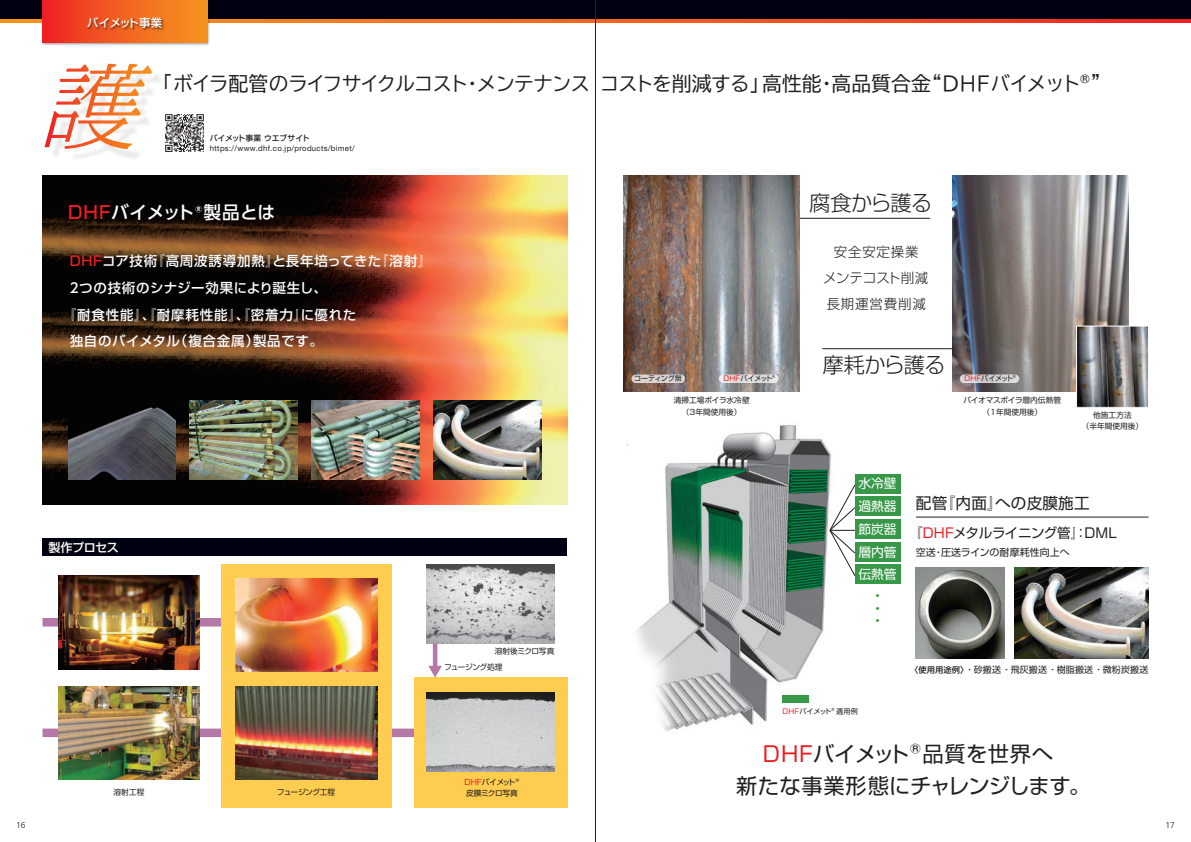
<style>
.page{position:relative;width:1191px;height:842px;background:#fff}
.page>*{position:absolute;margin:0;border:0;box-sizing:border-box;transform-origin:0 0}
.t1{font:21.3px/31.9px "Shin Go Pro";letter-spacing:.01em;color:#231f20;text-align:center}
.t2{font:300 21.3px "Shin Go Pro";letter-spacing:-.04em;color:#231f20}
.t3{font:19.8px "TBUD Go Std";letter-spacing:-.05em;color:#231f20}
.t4{font:500 17.7px "UD Shin Go Pro";letter-spacing:-.01em;color:#fff}
.t5{font:17px/12.8px "Shin Go Pro";color:#379847;text-align:justify}
.t6{font:15.6px "Shin Go Pro";letter-spacing:.015em;color:#231f20}
.t7{font:500 13.5px "Shin Go Pro";letter-spacing:.06em;color:#fff}
.t8{font:300 13.5px/26.2px "Shin Go Pro";letter-spacing:.06em;color:#231f20;text-align:center}
.t9{font:500 13.5px "Shin Go Pro";letter-spacing:.035em;color:#fff}
.t10{font:13.5px "Shin Go Pro";letter-spacing:-.015em;color:#231f20}
.t11{font:12.8px/22.7px "Shin Go Pro";color:#fff;text-align:justify}
.t12{font:500 12px "Shin Go Pro";letter-spacing:-.045em;color:#fff}
.t13{font:500 11.3px "Shin Go Pro";letter-spacing:-.01em;color:#fff}
.t14{font:9.9px "Shin Go Pro";letter-spacing:.015em;color:#231f20}
.t15{font:9px "Shin Go Pro";letter-spacing:.015em;color:#231f20}
.t16{font:300 8.5px "Frutiger LT Std";color:#231f20}
.t17{font:7.8px "Helvetica Neue LT Std";letter-spacing:.04em;color:#231f20}
.t18{font:500 7.8px "Shin Go Pro";letter-spacing:-.01em;color:#231f20}
.t19{font:7.7px/11.3px "Shin Go Pro";color:#231f20;text-align:center}
.t20{font:7.7px/11px "Shin Go Pro";letter-spacing:-.035em;color:#231f20}
.t21{font:7.7px/15.4px "Shin Go Pro";letter-spacing:-.045em;color:#231f20}
.t22{font:7.7px "Shin Go Pro";letter-spacing:-.07em;color:#231f20}
.t23{font:7.1px "Shin Go Pro";letter-spacing:.005em;color:#231f20}
.t24{font:7.1px "Shin Go Pro";letter-spacing:.04em;color:#231f20}
.t25{font:7.1px "Shin Go Pro";letter-spacing:-.015em;color:#231f20}
.s1{font-size:15.9px}
.s2{font-family:"Shin Go Pro";color:#ee1d23}
.s3{font-size:14.2px}
.s4{color:#ee1d23}
.s5{font-family:"UD Shin Go Pro"}
.s6{font-weight:500;font-size:8.3px}
</style>
<div class="page">
<img style="left:626px;top:425px;width:206px;height:307px">
<div style="left:43px;top:539px;width:524px;height:17px;background:#000110"></div>
<div style="left:43px;top:728px;width:379px;height:9px;background:#b479a6"></div>
<div style="left:43px;top:618px;width:191px;height:8px;background:#b479a6"></div>
<div style="left:221px;top:564px;width:170px;height:244px;background:#fecc4e"></div>
<div style="left:414px;top:677px;width:153px;height:131px;background:#fecc4e"></div>
<img style="left:43px;top:176px;width:524px;height:329px">
<img style="left:58px;top:686px;width:142px;height:94px">
<img style="left:58px;top:575px;width:142px;height:94px">
<img style="left:434px;top:400px;width:107px;height:80px">
<img style="left:1014px;top:568px;width:134px;height:90px">
<img style="left:190px;top:400px;width:108px;height:80px">
<img style="left:312px;top:400px;width:108px;height:80px">
<img style="left:235px;top:686px;width:142px;height:94px">
<img style="left:235px;top:578px;width:142px;height:94px">
<div style="left:782px;top:696px;width:27px;height:7px;background:#379847"></div>
<div style="left:0;top:0;width:1191px;height:20px;background:#000110"></div>
<svg style="left:0;top:20px;width:1191px;height:3px;background:#f15a21"></svg>
<img style="left:41px;top:0;width:170px;height:45px">
<div style="left:43px;top:0;width:164px;height:43px;background:linear-gradient(to right,#ee2723,#f7981f)"></div>
<img style="left:86px;top:16px;width:80px;height:17px">
<img style="left:42px;top:75px;width:128px;height:101px">
<svg style="left:45px;top:64px;width:107px;height:85px"></svg>
<img style="left:68px;top:400px;width:108px;height:80px">
<img style="left:427px;top:692px;width:127px;height:79px">
<img style="left:427px;top:564px;width:127px;height:79px">
<hr style="left:433px;top:643px;width:4px;height:25px;background:#b479a6">
<svg style="left:428px;top:666px;width:14px;height:11px"></svg>
<img style="left:624px;top:176px;width:175px;height:215px">
<img style="left:952px;top:176px;width:176px;height:215px">
<img style="left:1078px;top:328px;width:69px;height:78px">
<div style="left:1076px;top:326px;width:73px;height:82px;border:1px solid #fff"></div>
<hr style="left:799px;top:218px;width:131px;height:1px;background:#231f20">
<hr style="left:822px;top:348px;width:130px;height:1px;background:#231f20">
<div style="left:855px;top:474px;width:45px;height:19px;background:#379847"></div>
<div style="left:855px;top:496px;width:45px;height:20px;background:#379847"></div>
<div style="left:855px;top:519px;width:45px;height:20px;background:#379847"></div>
<div style="left:855px;top:542px;width:45px;height:19px;background:#379847"></div>
<div style="left:855px;top:564px;width:45px;height:20px;background:#379847"></div>
<svg style="left:829px;top:485px;width:26px;height:91px"></svg>
<hr style="left:916px;top:517px;width:232px;height:1px;background:#231f20">
<img style="left:916px;top:568px;width:88px;height:90px">
<div style="left:631px;top:374px;width:54px;height:9px;background:#dbd4d0;border-radius:4px"></div>
<svg style="left:719px;top:374px;width:59px;height:9px"></svg>
<div style="left:959px;top:374px;width:60px;height:9px;background:#d5d4d5;border-radius:4px"></div>
<img style="left:162px;top:111px;width:42px;height:45px">
<hr style="left:595px;top:0;width:1px;height:842px;background:#231f20">
<p class="t13" style="left:87px;top:14px;width:76px">バイメット事業</p>
<h2 class="t3" style="left:152px;top:67px;width:960px">「ボイラ配管のライフサイクルコスト・メンテナンスコストを削減する」高性能・高品質合金“DHFバイメット<span class="s1">®</span>”</h2>
<p class="t18" style="left:210px;top:131px;width:101px">バイメット事業 ウエブサイト</p>
<p class="t17" style="left:210px;top:143px;width:146px">https://www.dhf.co.jp/products/bimet/</p>
<h3 class="t4" style="left:68px;top:198px;width:209px"><span class="s2">DHF</span>バイメット<span class="s3">®</span>製品とは</h3>
<p class="t7" style="left:70px;top:249px;width:363px"><span class="s4">DHF</span>コア技術『高周波誘導加熱』と長年培ってきた『溶射』</p>
<p class="t9" style="left:70px;top:276px;width:259px"><span class="s5">2</span>つの技術のシナジー効果により誕生し、</p>
<p class="t7" style="left:63px;top:303px;width:295px">『耐食性能』、『耐摩耗性能』、『密着力』に優れた</p>
<p class="t7" style="left:70px;top:330px;width:255px">独自のバイメタル（複合金属）製品です。</p>
<p class="t12" style="left:49px;top:537px;width:72px">製作プロセス</p>
<p class="t21" style="left:444px;top:643px;width:112px;text-indent:51px">溶射後ミクロ写真フュージング処理</p>
<p class="t19" style="left:114px;top:786px;width:32px">溶射工程</p>
<p class="t22" style="left:277px;top:786px;width:60px">フュージング工程</p>
<p class="t20" style="left:464px;top:775px;width:60px"><span class="s4">DHF</span>バイメット®皮膜ミクロ写真</p>
<h1 class="t2" style="left:809px;top:185px;width:125px">腐食から護る</h1>
<p class="t8" style="left:823px;top:237px;width:107px">安全安定操業<br>メンテコスト削減長期運営費削減</p>
<h1 class="t2" style="left:822px;top:348px;width:125px">摩耗から護る</h1>
<p class="t25" style="left:634px;top:373px;width:49px">コーティング無</p>
<p class="t23" style="left:723px;top:373px;width:57px"><span class="s4">DHF</span>バイメット®</p>
<p class="t23" style="left:964px;top:373px;width:57px"><span class="s4">DHF</span>バイメット®</p>
<p class="t19" style="left:674px;top:394px;width:77px">清掃工場ボイラ水冷壁（3年間使用後）</p>
<p class="t19" style="left:963px;top:394px;width:99px">バイオマスボイラ層内伝熱管（1年間使用後）</p>
<p class="t19" style="left:1081px;top:408px;width:63px">他施工方法<br>（半年間使用後）</p>
<p class="t11" style="left:858px;top:471px;width:40px">水冷壁過熱器節炭器層内管伝熱管</p>
<p class="t5" style="left:869px;top:587px;width:19px">・・・</p>
<p class="t24" style="left:782px;top:705px;width:77px"><span class="s4">DHF</span>バイメット®適用例</p>
<p class="t6" style="left:916px;top:490px;width:175px">配管『内面』への皮膜施工</p>
<p class="t10" style="left:909px;top:522px;width:209px">『<span class="s4">DHF</span>メタルライニング管』：DML</p>
<p class="t14" style="left:916px;top:544px;width:155px">空送・圧送ラインの耐摩耗性向上へ</p>
<p class="t15" style="left:910px;top:662px;width:240px"><span class="s6">〈使用用途例〉</span>・砂搬送 ・飛灰搬送 ・樹脂搬送 ・微粉炭搬送</p>
<h1 class="t1" style="left:736px;top:735px;width:356px"><span class="s4">DHF</span>バイメット®品質を世界へ<br>新たな事業形態にチャレンジします。</h1>
<p class="t16" style="left:16px;top:820px;width:11px">16</p>
<p class="t16" style="left:1165px;top:820px;width:11px">17</p>
</div>
